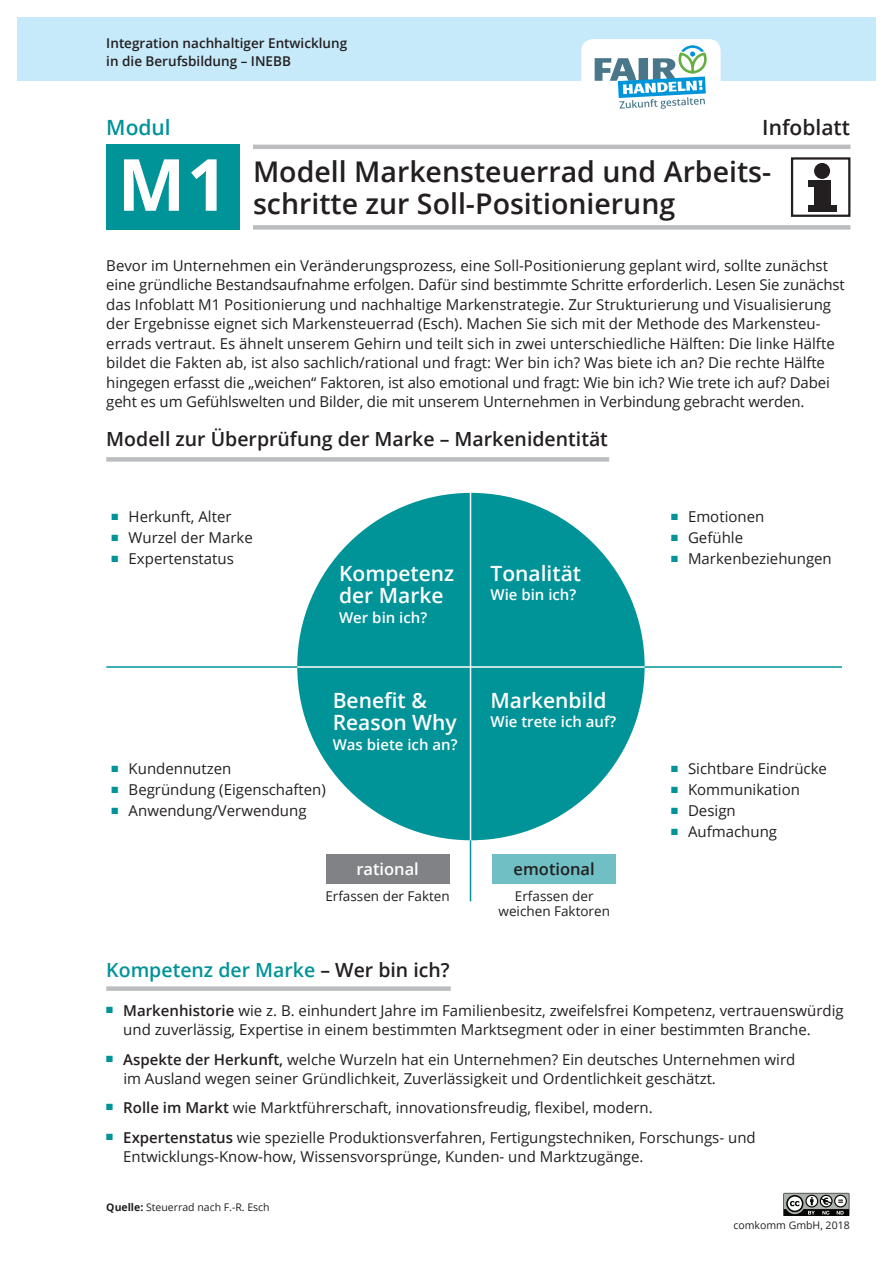
<style>
.page{position:relative;width:893px;height:1263px;background:#fff}
.page>*{position:absolute;margin:0;border:0;box-sizing:border-box;transform-origin:0 0}
.t1{font:700 72px "Open Sans";color:#fff}
.t2{font:600 28.5px/31.5px "Open Sans";color:#231f20}
.t3{font:600 21px/22.5px "Open Sans";color:#fff}
.t4{font:600 21px "Open Sans";color:#231f20}
.t5{font:600 21px "Open Sans";color:#009398}
.t6{font:600 19.5px "Open Sans";color:#231f20}
.t7{font:600 19.5px "Open Sans";color:#009398}
.t8{font:600 16.5px "Open Sans";color:#231f20}
.t9{font:600 16.5px "Open Sans";color:#fff}
.t10{font:15px/19.5px "Open Sans";color:#231f20}
.t11{font:600 15px "Open Sans";color:#fff}
.t12{font:600 13.5px/17.5px "Open Sans";color:#231f20}
.t13{font:13.5px/15px "Open Sans";color:#231f20;text-align:center}
.t14{font:10.5px "Open Sans";color:#231f20}
.s1{color:#009398}
.s2{color:#231f20}
.s3{font-weight:600}
.s4{font-weight:700}
</style>
<div class="page">
<hr style="left:253px;top:145px;width:597px;height:4px;background:#bcbdc0">
<div style="left:253px;top:225px;width:597px;height:5px;background:#bcbdc0"></div>
<div style="left:791px;top:157px;width:59px;height:60px;border:2px solid #231f20"></div>
<div style="left:808px;top:205px;width:28px;height:6px;background:#231f20"></div>
<div style="left:814px;top:181px;width:16px;height:28px;background:#231f20"></div>
<div style="left:814px;top:163px;width:16px;height:16px;background:#231f20;border-radius:50%"></div>
<div style="left:808px;top:181px;width:22px;height:6px;background:#231f20"></div>
<div style="left:106px;top:145px;width:134px;height:85px;background:#009398"></div>
<div style="left:17px;top:17px;width:859px;height:64px;background:#c6eafa"></div>
<div style="left:581px;top:39px;width:140px;height:77px;background:#fff;border-radius:12px"></div>
<svg style="left:595px;top:45px;width:112px;height:64px"></svg>
<div style="left:106px;top:457px;width:503px;height:5px;background:#bcbdc0"></div>
<hr style="left:106px;top:666px;width:736px;height:2px;background:#009398">
<div style="left:297px;top:493px;width:348px;height:347px;background:#009398;border-radius:50%"></div>
<hr style="left:297px;top:666px;width:348px;height:2px;background:#fff">
<hr style="left:470px;top:493px;width:1px;height:348px;background:#fff">
<div style="left:326px;top:854px;width:123px;height:30px;background:#808285"></div>
<div style="left:493px;top:854px;width:123px;height:30px;background:#6fbfc4"></div>
<hr style="left:470px;top:840px;width:1px;height:61px;background:#009398">
<div style="left:106px;top:986px;width:345px;height:5px;background:#bcbdc0"></div>
<svg style="left:783px;top:1193px;width:67px;height:23px;background:#747774"></svg>
<p class="t12" style="left:106px;top:34px;width:242px">Integration nachhaltiger Entwicklung in die Berufsbildung – INEBB</p>
<h3 class="t5" style="left:106px;top:113px;width:66px">Modul</h3>
<h3 class="t4" style="left:762px;top:113px;width:89px">Infoblatt</h3>
<h1 class="t1" style="left:118px;top:134px;width:112px">M 1</h1>
<h2 class="t2" style="left:253px;top:156px;width:520px">Modell Markensteuerrad und Arbeits&shy;schritte zur Soll-Positionierung</h2>
<p class="t10" style="left:106px;top:255px;width:740px">Bevor im Unternehmen ein Veränderungsprozess, eine Soll-Positionierung geplant wird, sollte zunächst eine gründliche Bestandsaufnahme erfolgen. Dafür sind bestimmte Schritte erforderlich. Lesen Sie zunächst das Infoblatt M1 Positionierung und nachhaltige Markenstrategie. Zur Strukturierung und Visualisierung der Ergebnisse eignet sich Markensteuerrad (Esch). Machen Sie sich mit der Methode des Markensteu&shy;errads vertraut. Es ähnelt unserem Gehirn und teilt sich in zwei unterschiedliche Hälften: Die linke Hälfte bildet die Fakten ab, ist also sachlich/rational und fragt: Wer bin ich? Was biete ich an? Die rechte Hälfte hingegen erfasst die „weichen“ Faktoren, ist also emotional und fragt: Wie bin ich? Wie trete ich auf? Dabei geht es um Gefühlswelten und Bilder, die mit unserem Unternehmen in Verbindung gebracht werden.</p>
<h3 class="t6" style="left:106px;top:426px;width:503px">Modell zur Überprüfung der Marke – Markenidentität</h3>
<p class="t10" style="left:112px;top:506px;width:121px"><span class="s1">■</span> Herkunft, Alter</p>
<p class="t10" style="left:112px;top:527px;width:143px"><span class="s1">■</span> Wurzel der Marke</p>
<p class="t10" style="left:112px;top:548px;width:124px"><span class="s1">■</span> Expertenstatus</p>
<h3 class="t3" style="left:339px;top:561px;width:117px">Kompetenz der Marke</h3>
<p class="t11" style="left:339px;top:607px;width:90px">Wer bin ich?</p>
<h3 class="t3" style="left:333px;top:689px;width:126px">Benefit &amp;<br>Reason Why</h3>
<p class="t11" style="left:333px;top:734px;width:126px">Was biete ich an?</p>
<p class="t10" style="left:112px;top:758px;width:121px"><span class="s1">■</span> Kundennutzen</p>
<p class="t10" style="left:112px;top:779px;width:216px"><span class="s1">■</span> Begründung (Eigenschaften)</p>
<p class="t10" style="left:112px;top:800px;width:196px"><span class="s1">■</span> Anwendung/Verwendung</p>
<h3 class="t3" style="left:490px;top:561px;width:92px">Tonalität</h3>
<p class="t11" style="left:490px;top:584px;width:87px">Wie bin ich?</p>
<h3 class="t3" style="left:490px;top:689px;width:117px">Markenbild</h3>
<p class="t11" style="left:490px;top:712px;width:127px">Wie trete ich auf?</p>
<p class="t9" style="left:356px;top:858px;width:64px">rational</p>
<p class="t8" style="left:514px;top:858px;width:83px">emotional</p>
<p class="t13" style="left:325px;top:888px;width:126px">Erfassen der Fakten</p>
<p class="t13" style="left:499px;top:888px;width:113px">Erfassen der weichen Faktoren</p>
<p class="t10" style="left:671px;top:506px;width:95px"><span class="s1">■</span> Emotionen</p>
<p class="t10" style="left:671px;top:527px;width:74px"><span class="s1">■</span> Gefühle</p>
<p class="t10" style="left:671px;top:548px;width:162px"><span class="s1">■</span> Markenbeziehungen</p>
<p class="t10" style="left:671px;top:758px;width:157px"><span class="s1">■</span> Sichtbare Eindrücke</p>
<p class="t10" style="left:671px;top:779px;width:130px"><span class="s1">■</span> Kommunikation</p>
<p class="t10" style="left:671px;top:800px;width:66px"><span class="s1">■</span> Design</p>
<p class="t10" style="left:671px;top:821px;width:108px"><span class="s1">■</span> Aufmachung</p>
<h3 class="t7" style="left:106px;top:956px;width:345px">Kompetenz der Marke <span class="s2">– Wer bin ich?</span></h3>
<p class="t10" style="left:123px;top:1000px;width:722px;text-indent:-17px"><sup>■</sup> <span class="s3">Markenhistorie</span> wie z. B. einhundert Jahre im Familienbesitz, zweifelsfrei Kompetenz, vertrauenswürdig und zuverlässig, Expertise in einem bestimmten Marktsegment oder in einer bestimmten Branche.</p>
<p class="t10" style="left:123px;top:1049px;width:674px;text-indent:-17px"><sup>■</sup> <span class="s3">Aspekte der Herkunft,</span> welche Wurzeln hat ein Unternehmen? Ein deutsches Unternehmen wird im Ausland wegen seiner Gründlichkeit, Zuverlässigkeit und Ordentlichkeit geschätzt.</p>
<p class="t10" style="left:106px;top:1098px;width:548px"><sup>■</sup> <span class="s3">Rolle im Markt</span> wie Marktführerschaft, innovationsfreudig, flexibel, modern.</p>
<p class="t10" style="left:123px;top:1127px;width:634px;text-indent:-17px"><sup>■</sup> <span class="s3">Expertenstatus</span> wie spezielle Produktionsverfahren, Fertigungstechniken, Forschungs- und<br>Entwicklungs-Know-how, Wissensvorsprünge, Kunden- und Marktzugänge.</p>
<p class="t14" style="left:106px;top:1200px;width:165px"><span class="s4">Quelle:</span> Steuerrad nach F.-R. Esch</p>
<p class="t14" style="left:733px;top:1218px;width:118px">comkomm GmbH, 2018</p>
</div>
